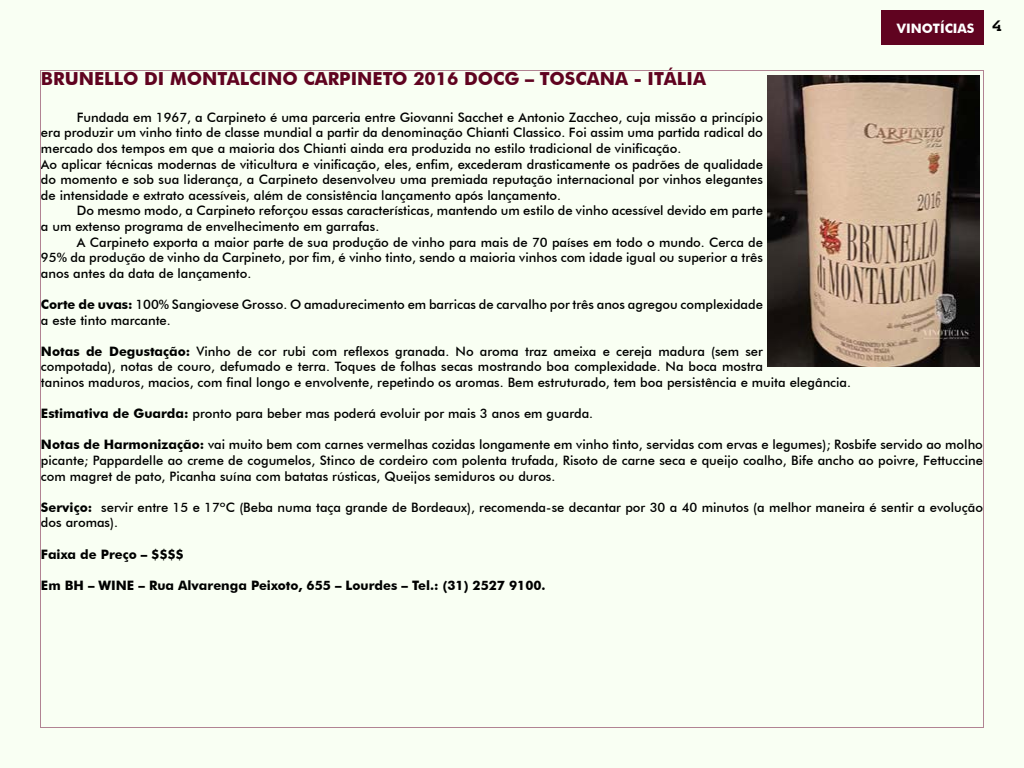
<style>
.page{position:relative;width:1024px;height:768px;background:#f9fff3}
.page>*{position:absolute;margin:0;border:0;box-sizing:border-box;transform-origin:0 0}
.t1{font:700 18px "Futura BT";color:#600320}
.t2{font:500 13px/15.6px "Futura BT";color:#000}
.t3{font:700 13px "Futura BT";color:#000}
.t4{font:700 13px "Futura BT";color:#fff}
.s1{font-weight:700}
</style>
<div class="page">
<div style="left:882px;top:10px;width:102px;height:34px;background:#600320"></div>
<img style="left:767px;top:76px;width:213px;height:291px">
<p class="t4" style="left:897px;top:21px;width:106px">VINOTÍCIAS <sup>4</sup></p>
<h1 class="t1" style="left:41px;top:67px;width:666px">BRUNELLO DI MONTALCINO CARPINETO 2016 DOCG – TOSCANA - ITÁLIA</h1>
<p class="t2" style="left:41px;top:109px;width:723px;text-indent:36px">Fundada em 1967, a Carpineto é uma parceria entre Giovanni Sacchet e Antonio Zaccheo, cuja missão a princípio era produzir um vinho tinto de classe mundial a partir da denominação Chianti Classico. Foi assim uma partida radical do mercado dos tempos em que a maioria dos Chianti ainda era produzida no estilo tradicional de vinificação.<br>Ao aplicar técnicas modernas de viticultura e vinificação, eles, enfim, excederam drasticamente os padrões de qualidade do momento e sob sua liderança, a Carpineto desenvolveu uma premiada reputação internacional por vinhos elegantes de intensidade e extrato acessíveis, além de consistência lançamento após lançamento.</p>
<p class="t2" style="left:41px;top:203px;width:724px;text-indent:36px">Do mesmo modo, a Carpineto reforçou essas características, mantendo um estilo de vinho acessível devido em parte a um extenso programa de envelhecimento em garrafas.</p>
<p class="t2" style="left:41px;top:234px;width:723px;text-align:justify;text-indent:36px">A Carpineto exporta a maior parte de sua produção de vinho para mais de 70 países em todo o mundo. Cerca de 95% da produção de vinho da Carpineto, por fim, é vinho tinto, sendo a maioria vinhos com idade igual ou superior a três anos antes da data de lançamento.</p>
<p class="t2" style="left:41px;top:297px;width:723px"><span class="s1">Corte de uvas:</span> 100% Sangiovese Grosso. O amadurecimento em barricas de carvalho por três anos agregou complexidade a este tinto marcante.</p>
<p class="t2" style="left:41px;top:343px;width:812px"><span class="s1">Notas de Degustação:</span> Vinho de cor rubi com reflexos granada. No aroma traz ameixa e cereja madura (sem ser<br>compotada), notas de couro, defumado e terra. Toques de folhas secas mostrando boa complexidade. Na boca mostra<br>taninos maduros, macios, com final longo e envolvente, repetindo os aromas. Bem estruturado, tem boa persistência e muita elegância.</p>
<p class="t2" style="left:41px;top:406px;width:554px"><span class="s1">Estimativa de Guarda:</span> pronto para beber mas poderá evoluir por mais 3 anos em guarda.</p>
<p class="t2" style="left:41px;top:437px;width:943px;text-align:justify"><span class="s1">Notas de Harmonização:</span> vai muito bem com carnes vermelhas cozidas longamente em vinho tinto, servidas com ervas e legumes); Rosbife servido ao molho picante; Pappardelle ao creme de cogumelos, Stinco de cordeiro com polenta trufada, Risoto de carne seca e queijo coalho, Bife ancho ao poivre, Fettuccine com magret de pato, Picanha suína com batatas rústicas, Queijos semiduros ou duros.</p>
<p class="t2" style="left:41px;top:499px;width:944px"><span class="s1">Serviço:</span> servir entre 15 e 17ºC (Beba numa taça grande de Bordeaux), recomenda-se decantar por 30 a 40 minutos (a melhor maneira é sentir a evolução dos aromas).</p>
<p class="t3" style="left:41px;top:546px;width:145px">Faixa de Preço – $$$$</p>
<p class="t3" style="left:41px;top:577px;width:506px">Em BH – WINE – Rua Alvarenga Peixoto, 655 – Lourdes – Tel.: (31) 2527 9100.</p>
</div>
